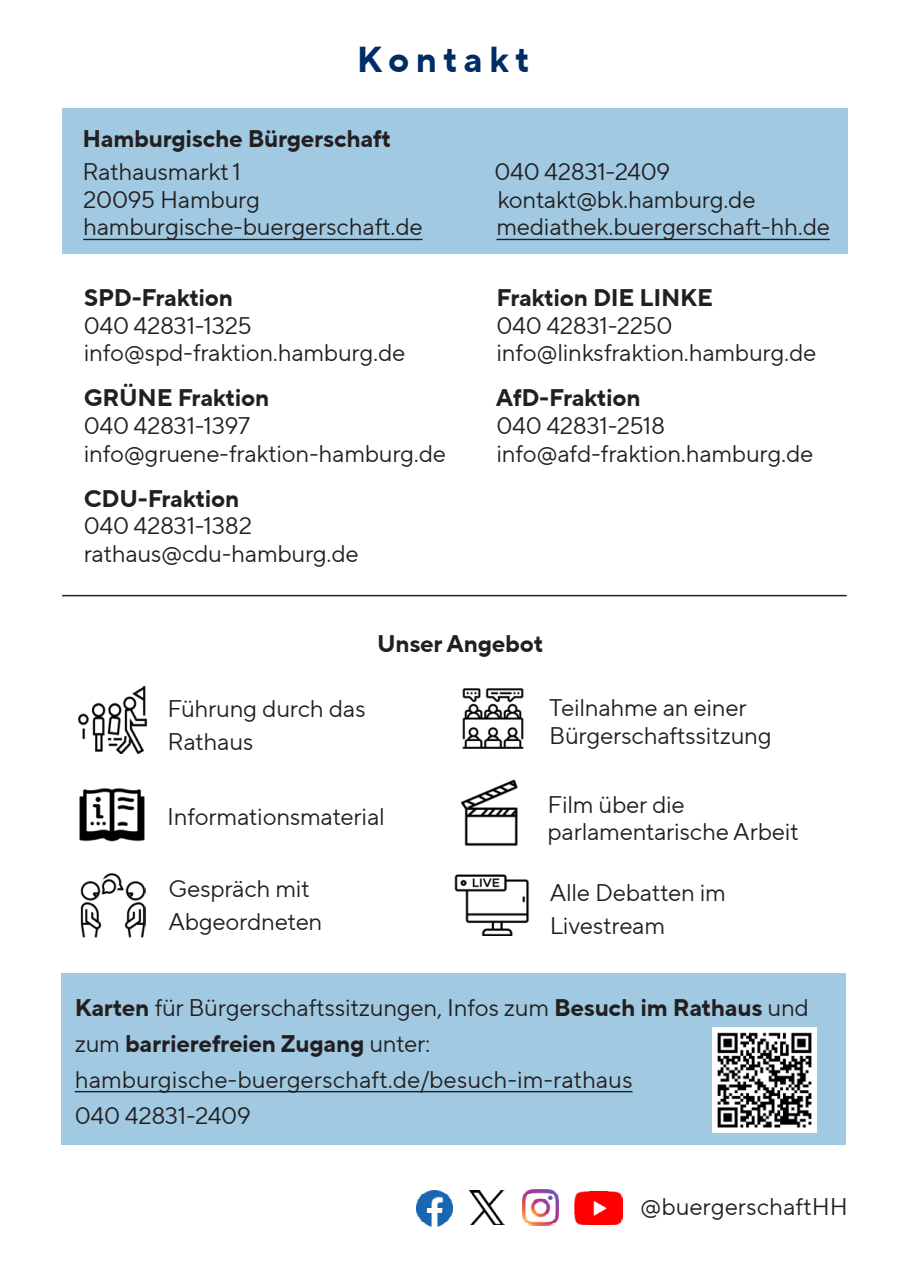
<style>
.page{position:relative;width:910px;height:1276px;background:#fff}
.page>*{position:absolute;margin:0;border:0;box-sizing:border-box;transform-origin:0 0}
.t1{font:700 36px "TT Norms Pro";letter-spacing:.17em;color:#002d66}
.Aufzählung_Besucherdienst{font:24px/36px "TT Norms Pro";letter-spacing:-.01em;color:#231f20}
.t2{font:700 24px "TT Norms Pro";letter-spacing:-.01em;color:#231f20}
.s1{font-weight:700}
</style>
<div class="page">
<div style="left:62px;top:109px;width:786px;height:145px;background:#a1c9e1"></div>
<div style="left:61px;top:973px;width:785px;height:172px;background:#a1c9e1"></div>
<hr style="left:62px;top:595px;width:785px;height:1px;background:#231f20">
<img style="left:417px;top:1190px;width:35px;height:36px">
<img style="left:523px;top:1189px;width:35px;height:36px">
<img style="left:575px;top:1191px;width:48px;height:33px">
<img style="left:470px;top:1190px;width:34px;height:35px">
<hr style="left:83px;top:239px;width:339px;height:1px;background:#231f20">
<hr style="left:496px;top:239px;width:334px;height:1px;background:#231f20">
<hr style="left:75px;top:1091px;width:558px;height:1px;background:#231f20">
<img style="left:78px;top:686px;width:70px;height:67px">
<img style="left:461px;top:779px;width:57px;height:67px">
<img style="left:80px;top:873px;width:65px;height:64px">
<img style="left:462px;top:688px;width:62px;height:61px">
<img style="left:79px;top:788px;width:66px;height:54px">
<img style="left:454px;top:874px;width:75px;height:62px">
<img style="left:712px;top:1027px;width:104px;height:105px">
<p class="t1" style="left:357px;top:32px;width:174px">Kontakt</p>
<p class="t2" style="left:82px;top:121px;width:310px">Hamburgische Bürgerschaft</p>
<p class="Aufzählung_Besucherdienst" style="left:82px;top:154px;width:160px">Rathausmarkt 1</p>
<p class="Aufzählung_Besucherdienst" style="left:494px;top:154px;width:177px">040 42831-2409</p>
<p class="Aufzählung_Besucherdienst" style="left:83px;top:181px;width:178px">20095 Hamburg</p>
<p class="Aufzählung_Besucherdienst" style="left:497px;top:181px;width:260px">kontakt@bk.hamburg.de</p>
<p class="Aufzählung_Besucherdienst" style="left:83px;top:209px;width:341px">hamburgische-buergerschaft.de</p>
<p class="Aufzählung_Besucherdienst" style="left:496px;top:209px;width:335px">mediathek.buergerschaft-hh.de</p>
<p class="t2" style="left:84px;top:280px;width:151px">SPD-Fraktion</p>
<p class="Aufzählung_Besucherdienst" style="left:84px;top:307px;width:170px">040 42831-1325</p>
<p class="Aufzählung_Besucherdienst" style="left:84px;top:335px;width:323px">info@spd-fraktion.hamburg.de</p>
<p class="t2" style="left:84px;top:380px;width:187px">GRÜNE Fraktion</p>
<p class="Aufzählung_Besucherdienst" style="left:84px;top:407px;width:168px">040 42831-1397</p>
<p class="Aufzählung_Besucherdienst" style="left:84px;top:435px;width:364px">info@gruene-fraktion-hamburg.de</p>
<p class="t2" style="left:84px;top:480px;width:157px">CDU-Fraktion</p>
<p class="Aufzählung_Besucherdienst" style="left:84px;top:508px;width:170px">040 42831-1382</p>
<p class="Aufzählung_Besucherdienst" style="left:84px;top:535px;width:277px">rathaus@cdu-hamburg.de</p>
<p class="t2" style="left:496px;top:280px;width:218px">Fraktion DIE LINKE</p>
<p class="Aufzählung_Besucherdienst" style="left:496px;top:307px;width:178px">040 42831-2250</p>
<p class="Aufzählung_Besucherdienst" style="left:496px;top:335px;width:321px">info@linksfraktion.hamburg.de</p>
<p class="t2" style="left:496px;top:380px;width:146px">AfD-Fraktion</p>
<p class="Aufzählung_Besucherdienst" style="left:496px;top:407px;width:170px">040 42831-2518</p>
<p class="Aufzählung_Besucherdienst" style="left:496px;top:435px;width:318px">info@afd-fraktion.hamburg.de</p>
<p class="t2" style="left:377px;top:626px;width:168px">Unser Angebot</p>
<p class="Aufzählung_Besucherdienst" style="left:168px;top:692px;width:200px;line-height:33px">Führung durch das<br>Rathaus</p>
<p class="Aufzählung_Besucherdienst" style="left:549px;top:694px;width:224px;line-height:27.6px">Teilnahme an einer<br>Bürgerschaftssitzung</p>
<p class="Aufzählung_Besucherdienst" style="left:167px;top:799px;width:219px">Informationsmaterial</p>
<p class="Aufzählung_Besucherdienst" style="left:168px;top:870px;width:143px">Gespräch mit</p>
<p class="Aufzählung_Besucherdienst" style="left:168px;top:903px;width:156px">Abgeordneten</p>
<p class="Aufzählung_Besucherdienst" style="left:548px;top:786px;width:139px">Film über die</p>
<p class="Aufzählung_Besucherdienst" style="left:548px;top:813px;width:253px">parlamentarische Arbeit</p>
<p class="Aufzählung_Besucherdienst" style="left:550px;top:875px;width:178px">Alle Debatten im</p>
<p class="Aufzählung_Besucherdienst" style="left:550px;top:908px;width:117px">Livestream</p>
<p class="Aufzählung_Besucherdienst" style="left:75px;top:989px;width:736px"><span class="s1">Karten</span> für Bürgerschaftssitzungen, Infos zum <span class="s1">Besuch im Rathaus</span> und zum <span class="s1">barrierefreien Zugang</span> unter: hamburgische-buergerschaft.de/besuch-im-rathaus<br>040 42831-2409</p>
<p class="Aufzählung_Besucherdienst" style="left:640px;top:1188px;width:209px">@buergerschaftHH</p>
</div>
